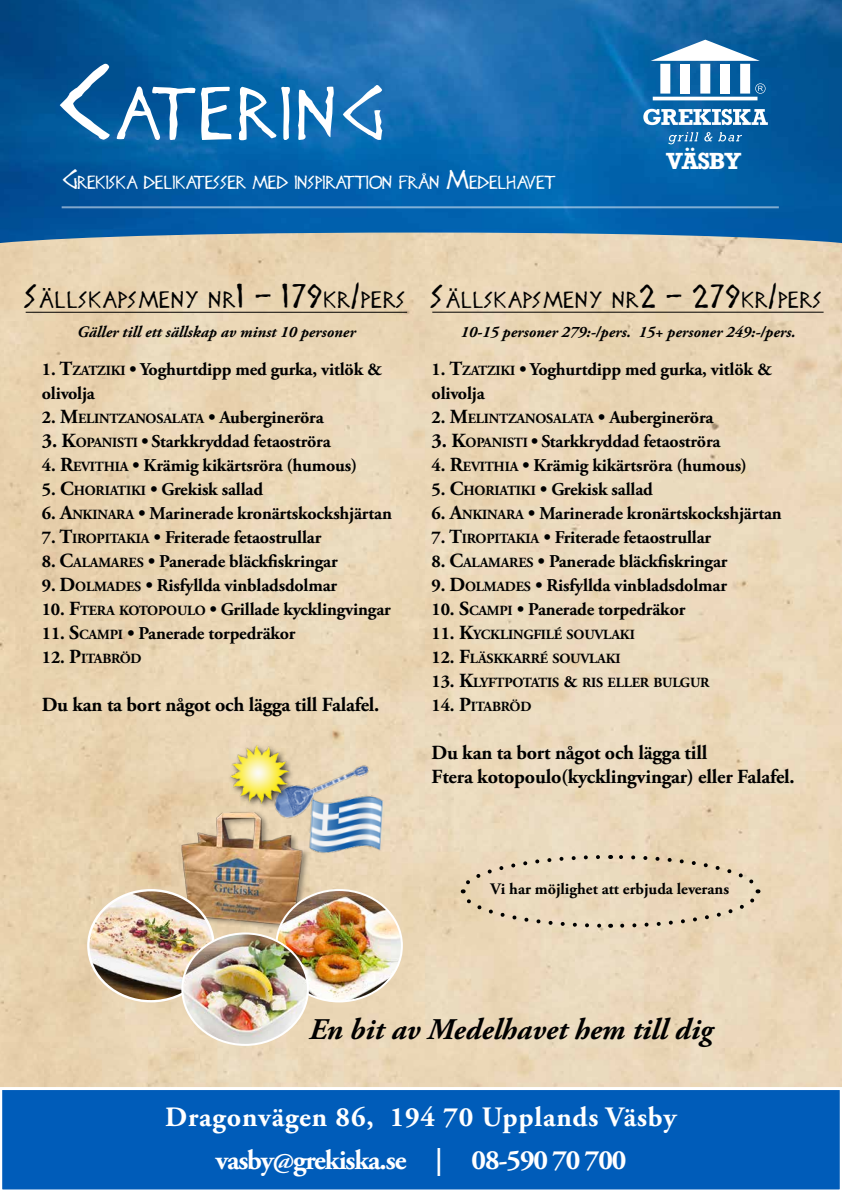
<style>
.page{position:relative;width:842px;height:1191px;background:#fff}
.page>*{position:absolute;margin:0;border:0;box-sizing:border-box;transform-origin:0 0}
.t1{font:66.5px "Disney Heroic";color:#fff}
.t2{font:italic 700 30px "Adobe Garamond Pro";color:#000}
.t3{font:700 28px/43px "Adobe Garamond Pro";letter-spacing:.025em;color:#fff;text-align:center}
.t4{font:700 24px "Rockwell";letter-spacing:-.05em;color:#fff}
.t5{font:21px "Disney Heroic";color:#000}
.t6{font:20.6px "Disney Heroic";color:#000}
.t7{font:700 20px/24px "Adobe Garamond Pro";letter-spacing:-.01em;color:#000}
.t8{font:700 18px/24px "Adobe Garamond Pro";letter-spacing:-.01em;color:#000}
.t9{font:16.8px "Disney Heroic";letter-spacing:-.055em;color:#fff}
.t10{font:italic 700 16px "Adobe Garamond Pro";color:#000}
.t11{font:700 16px "Adobe Garamond Pro";color:#000}
.t12{font:700 14px "Adobe Garamond Pro";letter-spacing:-.015em;color:#000}
.s1{font-size:95px}
.s2{font-size:24px}
.s3{font-size:30px}
.s4{font-size:20px}
.s5{font-size:14px}
.s6{font-size:18px}
.s7{font-size:29.5px}
.s8{font-size:17px}
</style>
<div class="page">
<img style="left:0;top:243px;width:842px;height:844px">
<img style="left:0;top:0;width:842px;height:243px">
<svg style="left:651px;top:40px;width:109px;height:21px"></svg>
<div style="left:660px;top:64px;width:10px;height:30px;background:#fff"></div>
<div style="left:680px;top:64px;width:10px;height:30px;background:#fff"></div>
<div style="left:700px;top:64px;width:10px;height:30px;background:#fff"></div>
<div style="left:720px;top:64px;width:10px;height:30px;background:#fff"></div>
<div style="left:740px;top:64px;width:10px;height:30px;background:#fff"></div>
<hr style="left:653px;top:97px;width:104px;height:3px;background:#fff">
<svg style="left:755px;top:83px;width:10px;height:11px"></svg>
<svg style="left:643px;top:109px;width:125px;height:16px"></svg>
<svg style="left:668px;top:132px;width:30px;height:12px"></svg>
<svg style="left:704px;top:132px;width:38px;height:9px"></svg>
<hr style="left:62px;top:206px;width:717px;height:2px;background:#fff">
<hr style="left:432px;top:312px;width:391px;height:1px;background:#000">
<hr style="left:26px;top:312px;width:381px;height:1px;background:#000">
<div style="left:2px;top:1090px;width:838px;height:100px;background:#005cb9"></div>
<img style="left:178px;top:804px;width:128px;height:128px">
<img style="left:269px;top:748px;width:105px;height:86px">
<img style="left:308px;top:792px;width:77px;height:65px">
<div style="left:228px;top:742px;width:67px;height:68px;background:#000;opacity:.75"></div>
<img style="left:227px;top:741px;width:65px;height:66px">
<img style="left:88px;top:890px;width:126px;height:111px">
<img style="left:276px;top:890px;width:126px;height:111px">
<img style="left:182px;top:933px;width:126px;height:112px">
<div style="left:181px;top:932px;width:128px;height:114px;border:2px solid #fff;border-radius:50%"></div>
<svg style="left:459px;top:853px;width:302px;height:76px;background:#e3d1b5"></svg>
<h1 class="t1" style="left:62px;top:73px;width:327px"><span class="s1">C</span>ATERING</h1>
<p class="t9" style="left:63px;top:172px;width:495px"><span class="s2">G</span>REKISKA DELIKATESSER MED INSPIRATTION FRÅN <span class="s2">M</span>EDELHAVET</p>
<h3 class="t4" style="left:666px;top:147px;width:76px">Väsby</h3>
<p class="t5" style="left:26px;top:287px;width:383px"><span class="s3">S</span>ÄLLSKAPSMENY NR<span class="s3">1 - 179</span>KR<span class="s3">/</span>PERS</p>
<p class="t10" style="left:77px;top:323px;width:280px">Gäller till ett sällskap av minst 10 personer</p>
<p class="t8" style="left:42px;top:357px;width:342px">1. <span class="s4">T</span><span class="s5">ZATZIKI</span> • Yoghurtdipp med gurka, vitlök &amp; olivolja</p>
<p class="t8" style="left:42px;top:405px;width:283px">2. <span class="s4">M</span><span class="s5">ELINTZANOSALATA</span> • Aubergineröra</p>
<p class="t8" style="left:42px;top:429px;width:290px"><span class="s4">3. K</span><span class="s5">OPANISTI</span> • Starkkryddad fetaoströra</p>
<p class="t8" style="left:42px;top:453px;width:317px">4. <span class="s4">R</span><span class="s5">EVITHIA</span> • Krämig kikärtsröra (humous)</p>
<p class="t8" style="left:42px;top:477px;width:223px">5. <span class="s4">C</span><span class="s5">HORIATIKI</span> • Grekisk sallad</p>
<p class="t8" style="left:42px;top:501px;width:352px">6. <span class="s4">A</span><span class="s5">NKINARA</span> • Marinerade kronärtskockshjärtan</p>
<p class="t8" style="left:42px;top:525px;width:281px">7. <span class="s4">T</span><span class="s5">IROPITAKIA</span> • Friterade fetaostrullar</p>
<p class="t8" style="left:42px;top:549px;width:297px">8. <span class="s4">C</span><span class="s5">ALAMARES</span> • Panerade bläckfiskringar</p>
<p class="t8" style="left:42px;top:573px;width:297px">9. <span class="s4">D</span><span class="s5">OLMADES</span> • Risfyllda vinbladsdolmar</p>
<p class="t8" style="left:42px;top:597px;width:351px">10. <span class="s4">F</span><span class="s5">TERA KOTOPOULO</span> • Grillade kycklingvingar</p>
<p class="t8" style="left:42px;top:621px;width:255px">11. <span class="s4">S</span><span class="s5">CAMPI</span> • Panerade torpedräkor</p>
<p class="t12" style="left:42px;top:650px;width:100px"><span class="s6">12.</span> <span class="s4">P</span>ITABRÖD</p>
<p class="t7" style="left:42px;top:693px;width:339px">Du kan ta bort något och lägga till Falafel.</p>
<p class="t6" style="left:432px;top:287px;width:393px"><span class="s7">S</span>ÄLLSKAPSMENY NR<span class="s7">2 - 279</span>KR<span class="s7">/</span>PERS</p>
<p class="t10" style="left:460px;top:323px;width:337px">10-15 personer 279:-/pers. 15+ personer 249:-/pers.</p>
<p class="t8" style="left:432px;top:357px;width:342px">1. <span class="s4">T</span><span class="s5">ZATZIKI</span> • Yoghurtdipp med gurka, vitlök &amp; olivolja</p>
<p class="t8" style="left:432px;top:405px;width:283px">2. <span class="s4">M</span><span class="s5">ELINTZANOSALATA</span> • Aubergineröra</p>
<p class="t8" style="left:432px;top:429px;width:290px"><span class="s4">3. K</span><span class="s5">OPANISTI</span> • Starkkryddad fetaoströra</p>
<p class="t8" style="left:432px;top:453px;width:317px">4. <span class="s4">R</span><span class="s5">EVITHIA</span> • Krämig kikärtsröra (humous)</p>
<p class="t8" style="left:432px;top:477px;width:223px">5. <span class="s4">C</span><span class="s5">HORIATIKI</span> • Grekisk sallad</p>
<p class="t8" style="left:432px;top:501px;width:352px">6. <span class="s4">A</span><span class="s5">NKINARA</span> • Marinerade kronärtskockshjärtan</p>
<p class="t8" style="left:432px;top:525px;width:281px">7. <span class="s4">T</span><span class="s5">IROPITAKIA</span> • Friterade fetaostrullar</p>
<p class="t8" style="left:432px;top:549px;width:297px">8. <span class="s4">C</span><span class="s5">ALAMARES</span> • Panerade bläckfiskringar</p>
<p class="t8" style="left:432px;top:573px;width:297px">9. <span class="s4">D</span><span class="s5">OLMADES</span> • Risfyllda vinbladsdolmar</p>
<p class="t8" style="left:432px;top:597px;width:255px">10. <span class="s4">S</span><span class="s5">CAMPI</span> • Panerade torpedräkor</p>
<p class="t12" style="left:432px;top:626px;width:205px"><span class="s6">11.</span> <span class="s4">K</span>YCKLINGFILÉ SOUVLAKI</p>
<p class="t12" style="left:432px;top:650px;width:191px"><span class="s6">12.</span> <span class="s4">F</span>LÄSKKARRÉ SOUVLAKI</p>
<p class="t12" style="left:432px;top:674px;width:279px"><span class="s6">13.</span> <span class="s4">K</span>LYFTPOTATIS <span class="s8">&amp;</span> RIS ELLER BULGUR</p>
<p class="t12" style="left:432px;top:698px;width:100px"><span class="s6">14.</span> <span class="s4">P</span>ITABRÖD</p>
<p class="t7" style="left:432px;top:741px;width:365px">Du kan ta bort något och lägga till<br>Ftera kotopoulo(kycklingvingar) eller Falafel.</p>
<p class="t11" style="left:491px;top:879px;width:240px">Vi har möjlighet att erbjuda leverans</p>
<h2 class="t2" style="left:309px;top:1012px;width:405px">En bit av Medelhavet hem till dig</h2>
<h3 class="t3" style="left:165px;top:1096px;width:513px">Dragonvägen 86, 194 70 Upplands Väsby vasby@grekiska.se | 08-590 70 700</h3>
</div>
